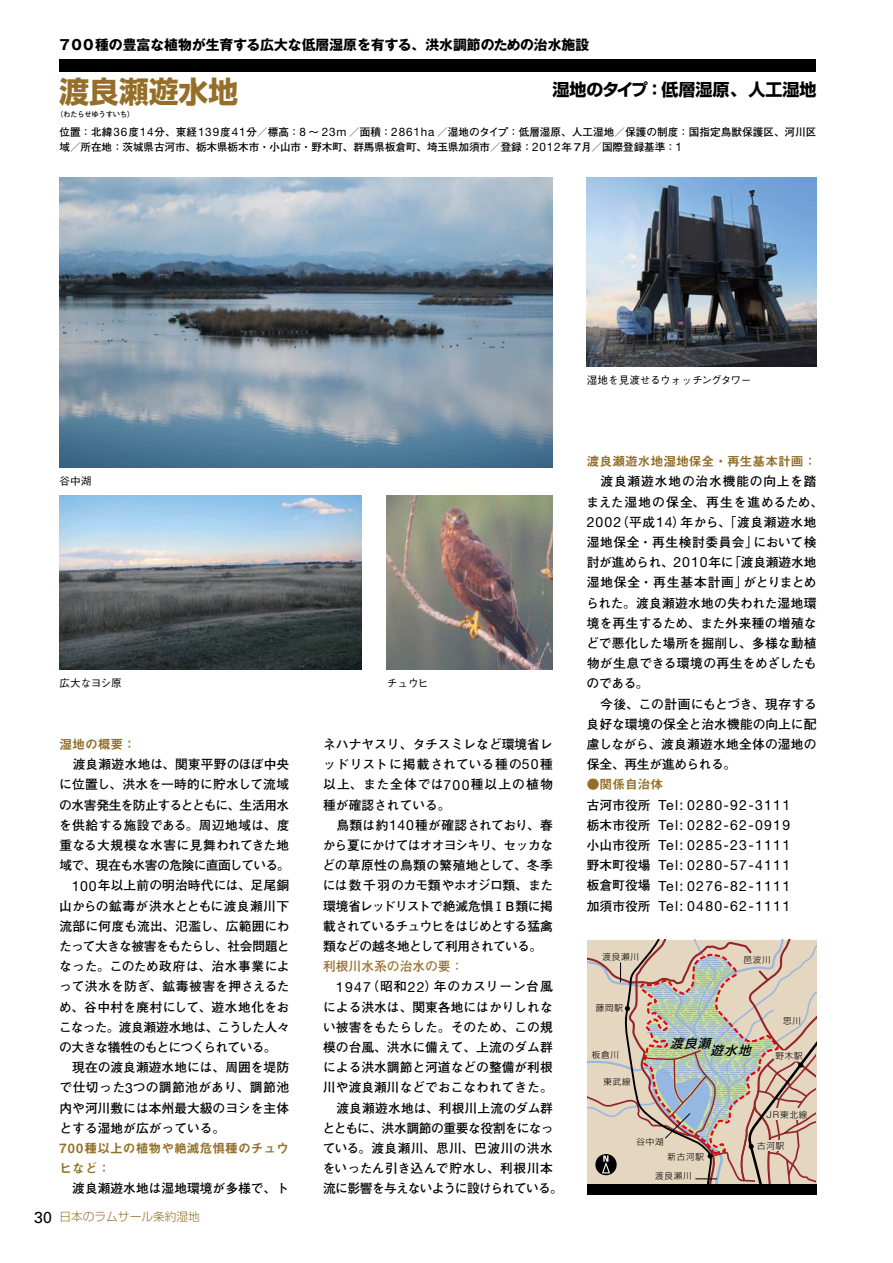
<style>
.page{position:relative;width:893px;height:1263px;background:#fff}
.page>*{position:absolute;margin:0;border:0;box-sizing:border-box;transform-origin:0 0}
.t1{font:29.7px "Shin Go Pro Bold 90 pv RKSJ H";color:#956f29}
.t2{font:16.95px "Shin Go Pro Bold 90 pv RKSJ H";color:#000}
.t3{font:14.1px/20.2px "Helvetica Neue LT Std";letter-spacing:.09em;color:#000;text-align:justify}
.t4{font:13.8px "Gothic MB101 Pro Bold 90 pv RKSJ H";color:#000}
.t5{font:12.75px/20.2px "Futo Go B101 Pro Bold 90 pv RKSJ H";color:#000}
.t6{font:12.75px "Futo Go B101 Pro Bold 90 pv RKSJ H";letter-spacing:.03em;color:#000}
.t7{font:12.75px/20.2px "Midashi Go Pro MB31 90 pv RKSJ H";color:#956f29}
.t8{font:12.75px "Futo Go B101 Pro Bold 90 pv RKSJ H";letter-spacing:-.045em;color:#000}
.t9{font:12.75px "Futo Go B101 Pro Bold 90 pv RKSJ H";letter-spacing:-.04em;color:#000}
.t10{font:12.75px "Futo Go B101 Pro Bold 90 pv RKSJ H";letter-spacing:.025em;color:#000}
.t11{font:12.75px "Futo Go B101 Pro Bold 90 pv RKSJ H";letter-spacing:.035em;color:#000}
.t12{font:12.75px "Futo Go B101 Pro Bold 90 pv RKSJ H";letter-spacing:-.06em;color:#000}
.t13{font:12.75px "Futo Go B101 Pro Bold 90 pv RKSJ H";letter-spacing:-.05em;color:#000}
.t14{font:12.75px "Futo Go B101 Pro Bold 90 pv RKSJ H";letter-spacing:.085em;color:#000}
.t15{font:12.75px "Futo Go B101 Pro Bold 90 pv RKSJ H";letter-spacing:.02em;color:#000}
.t16{font:12.75px "Futo Go B101 Pro Bold 90 pv RKSJ H";letter-spacing:-.055em;color:#000}
.t17{font:12.75px "Futo Go B101 Pro Bold 90 pv RKSJ H";color:#956f29}
.t18{font:italic 12.3px "Shin Go Pr 5 Medium 90 pv RKSJ H";letter-spacing:.12em;color:#000}
.t19{font:11.7px "Shin Go Pro Light 90 pv RKSJ H";color:#956f29}
.t20{font:10.65px/14.9px "Futo Go B101 Pro Bold 90 pv RKSJ H";letter-spacing:-.005em;color:#000}
.t21{font:10.65px "Gothic BBB Pro Medium 90 pv RKSJ H";color:#000}
.t22{font:8.55px "Shin Go Pr 5 Light 90 pv RKSJ H";letter-spacing:.1em;color:#000}
.t23{font:7.5px "Futo Go B101 Pro Bold 90 pv RKSJ H";letter-spacing:-.05em;color:#000}
.s1{font-family:"Helvetica Neue LT Std";font-size:11.7px}
.s2{font-family:"Helvetica Neue LT Std";font-size:14.1px}
.s3{font-family:"Univers LT Std";font-size:15.9px;color:#000}
.s4{font-family:"Futo Go B101 Pro Bold 90 pv RKSJ H";font-size:12.75px}
</style>
<div class="page">
<div style="left:60px;top:60px;width:756px;height:12px;background:#000"></div>
<hr style="left:816px;top:1053px;width:1px;height:130px;background:#e5d6c0">
<div style="left:587px;top:1184px;width:229px;height:10px;background:#000"></div>
<svg style="left:587px;top:940px;width:229px;height:244px;background:#ccbdae"></svg>
<img style="left:387px;top:495px;width:166px;height:175px">
<img style="left:60px;top:495px;width:301px;height:175px">
<img style="left:60px;top:178px;width:493px;height:290px">
<img style="left:587px;top:178px;width:229px;height:189px">
<p class="t4" style="left:60px;top:40px;width:531px">700種の豊富な植物が生育する広大な低層湿原を有する、洪水調節のための治水施設</p>
<h1 class="t1" style="left:60px;top:80px;width:180px">渡良瀬遊水地</h1>
<p class="t20" style="left:59px;top:126px;width:758px">位置：北緯<span class="s1">36</span>度<span class="s1">14</span>分、東経<span class="s1">139</span>度<span class="s1">41</span>分／標高：<span class="s1">8</span> ～ <span class="s1">23m</span> ／面積：<span class="s1">2861ha</span> ／湿地のタイプ：低層湿原、人工湿地／保護の制度：国指定鳥獣保護区、河川区域／所在地：茨城県古河市、栃木県栃木市・小山市・野木町、群馬県板倉町、埼玉県加須市／登録：<span class="s1">2012</span>年７月／国際登録基準：<span class="s1">1</span></p>
<h2 class="t2" style="left:552px;top:83px;width:265px">湿地のタイプ：低層湿原、人工湿地</h2>
<p class="t23" style="left:56px;top:111px;width:80px">（わたらせゆうすいち）</p>
<p class="t21" style="left:60px;top:477px;width:33px">谷中湖</p>
<p class="t21" style="left:60px;top:678px;width:64px">広大なヨシ原</p>
<p class="t21" style="left:387px;top:678px;width:43px">チュウヒ</p>
<p class="t7" style="left:60px;top:736px;width:78px">湿地の概要：</p>
<p class="t5" style="left:60px;top:756px;width:231px">　渡良瀬遊水地は、関東平野のほぼ中央</p>
<p class="t10" style="left:59px;top:780px;width:232px">に位置し、洪水を一時的に貯水して流域</p>
<p class="t8" style="left:59px;top:800px;width:232px">の水害発生を防止するとともに、生活用水</p>
<p class="t6" style="left:59px;top:820px;width:232px">を供給する施設である。周辺地域は、度</p>
<p class="t10" style="left:59px;top:840px;width:231px">重なる大規模な水害に見舞われてきた地</p>
<p class="t8" style="left:59px;top:861px;width:232px">域で、現在も水害の危険に直面している。</p>
<p class="t5" style="left:72px;top:877px;width:219px"><span class="s2">100</span>年以上前の明治時代には、足尾銅</p>
<p class="t6" style="left:59px;top:901px;width:232px">山からの鉱毒が洪水とともに渡良瀬川下</p>
<p class="t5" style="left:59px;top:918px;width:231px">流部に何度も流出、氾濫し、広範囲にわ</p>
<p class="t13" style="left:59px;top:941px;width:232px">たって大きな被害をもたらし、社会問題と</p>
<p class="t6" style="left:59px;top:962px;width:232px">なった。このため政府は、治水事業によ</p>
<p class="t5" style="left:59px;top:978px;width:232px">って洪水を防ぎ、鉱毒被害を押さえるた</p>
<p class="t15" style="left:59px;top:1002px;width:232px">め、谷中村を廃村にして、遊水地化をお</p>
<p class="t9" style="left:59px;top:1022px;width:232px">こなった。渡良瀬遊水地は、こうした人々</p>
<p class="t16" style="left:59px;top:1042px;width:219px">の大きな犠牲のもとにつくられている。</p>
<p class="t5" style="left:60px;top:1059px;width:231px">　現在の渡良瀬遊水地には、周囲を堤防</p>
<p class="t11" style="left:60px;top:1083px;width:231px">で仕切った<span class="s2">3</span>つの調節池があり、調節池</p>
<p class="t5" style="left:60px;top:1099px;width:231px">内や河川敷には本州最大級のヨシを主体</p>
<p class="t5" style="left:60px;top:1119px;width:167px">とする湿地が広がっている。</p>
<p class="t7" style="left:60px;top:1140px;width:231px">700種以上の植物や絶滅危惧種のチュウヒなど：</p>
<p class="t5" style="left:60px;top:1180px;width:231px">　渡良瀬遊水地は湿地環境が多様で、ト</p>
<p class="t19" style="left:34px;top:1212px;width:167px"><span class="s3">30</span> 日本のラムサール条約湿地</p>
<p class="t5" style="left:323px;top:736px;width:232px">ネハナヤスリ、タチスミレなど環境省レッドリストに掲載されている種の<span class="s2">50</span>種以上、また全体では<span class="s2">700</span>種以上の植物種が確認されている。<br>　鳥類は約<span class="s2">140</span>種が確認されており、春から夏にかけてはオオヨシキリ、セッカなどの草原性の鳥類の繁殖地として、冬季には数千羽のカモ類やホオジロ類、また環境省レッドリストで絶滅危惧ⅠＢ類に掲載されているチュウヒをはじめとする猛禽類などの越冬地として利用されている。</p>
<p class="t17" style="left:323px;top:962px;width:142px">利根川水系の治水の要：</p>
<p class="t14" style="left:336px;top:982px;width:218px"><span class="s2">1947</span>（昭和<span class="s2">22</span>）年のカスリーン台風</p>
<p class="t5" style="left:323px;top:998px;width:231px">による洪水は、関東各地にはかりしれな</p>
<p class="t5" style="left:323px;top:1019px;width:231px">い被害をもたらした。そのため、この規</p>
<p class="t5" style="left:323px;top:1039px;width:231px">模の台風、洪水に備えて、上流のダム群</p>
<p class="t5" style="left:323px;top:1059px;width:231px">による洪水調節と河道などの整備が利根</p>
<p class="t5" style="left:323px;top:1079px;width:231px">川や渡良瀬川などでおこなわれてきた。</p>
<p class="t5" style="left:323px;top:1099px;width:231px">　渡良瀬遊水地は、利根川上流のダム群</p>
<p class="t9" style="left:322px;top:1123px;width:232px">とともに、洪水調節の重要な役割をになっ</p>
<p class="t11" style="left:323px;top:1143px;width:232px">ている。渡良瀬川、思川、巴波川の洪水</p>
<p class="t5" style="left:323px;top:1160px;width:232px">をいったん引き込んで貯水し、利根川本</p>
<p class="t12" style="left:323px;top:1184px;width:241px">流に影響を与えないように設けられている。</p>
<p class="t21" style="left:587px;top:376px;width:166px">湿地を見渡せるウォッチングタワー</p>
<p class="t7" style="left:587px;top:453px;width:231px">渡良瀬遊水地湿地保全・再生基本計画：</p>
<p class="t5" style="left:586px;top:473px;width:238px">　渡良瀬遊水地の治水機能の向上を踏まえた湿地の保全、再生を進めるため、<br><span class="s2">2002</span>（平成<span class="s2">14</span>）年から、「渡良瀬遊水地湿地保全・再生検討委員会」において検討が進められ、<span class="s2">2010</span>年に「渡良瀬遊水地湿地保全・再生基本計画」がとりまとめられた。渡良瀬遊水地の失われた湿地環境を再生するため、また外来種の増殖などで悪化した場所を掘削し、多様な動植物が生息できる環境の再生をめざしたものである。<br>　今後、この計画にもとづき、現存する良好な環境の保全と治水機能の向上に配慮しながら、渡良瀬遊水地全体の湿地の保全、再生が進められる。</p>
<p class="t7" style="left:587px;top:776px;width:78px">●関係自治体</p>
<p class="t3" style="left:587px;top:796px;width:205px"><span class="s4">古河市役所</span> Tel: 0280-92-3111<span class="s4">栃木市役所</span> Tel: 0282-62-0919<span class="s4">小山市役所</span> Tel: 0285-23-1111<span class="s4">野木町役場</span> Tel: 0280-57-4111<span class="s4">板倉町役場</span> Tel: 0276-82-1111<span class="s4">加須市役所</span> Tel: 0480-62-1111</p>
<p class="t22" style="left:602px;top:953px;width:38px">渡良瀬川</p>
<p class="t22" style="left:743px;top:956px;width:29px">邑波川</p>
<p class="t22" style="left:596px;top:1004px;width:29px">藤岡駅</p>
<p class="t22" style="left:592px;top:1051px;width:29px">板倉川</p>
<p class="t22" style="left:603px;top:1078px;width:29px">東武線</p>
<p class="t18" style="left:670px;top:1039px;width:41px">渡良瀬</p>
<p class="t18" style="left:710px;top:1046px;width:41px">遊水地</p>
<p class="t22" style="left:783px;top:1017px;width:19px">思川</p>
<p class="t22" style="left:775px;top:1052px;width:29px">野木駅</p>
<p class="t22" style="left:766px;top:1111px;width:42px">JR東北線</p>
<p class="t22" style="left:636px;top:1138px;width:29px">谷中湖</p>
<p class="t22" style="left:667px;top:1153px;width:38px">新古河駅</p>
<p class="t22" style="left:655px;top:1172px;width:38px">渡良瀬川</p>
<p class="t22" style="left:757px;top:1142px;width:29px">古河駅</p>
</div>
